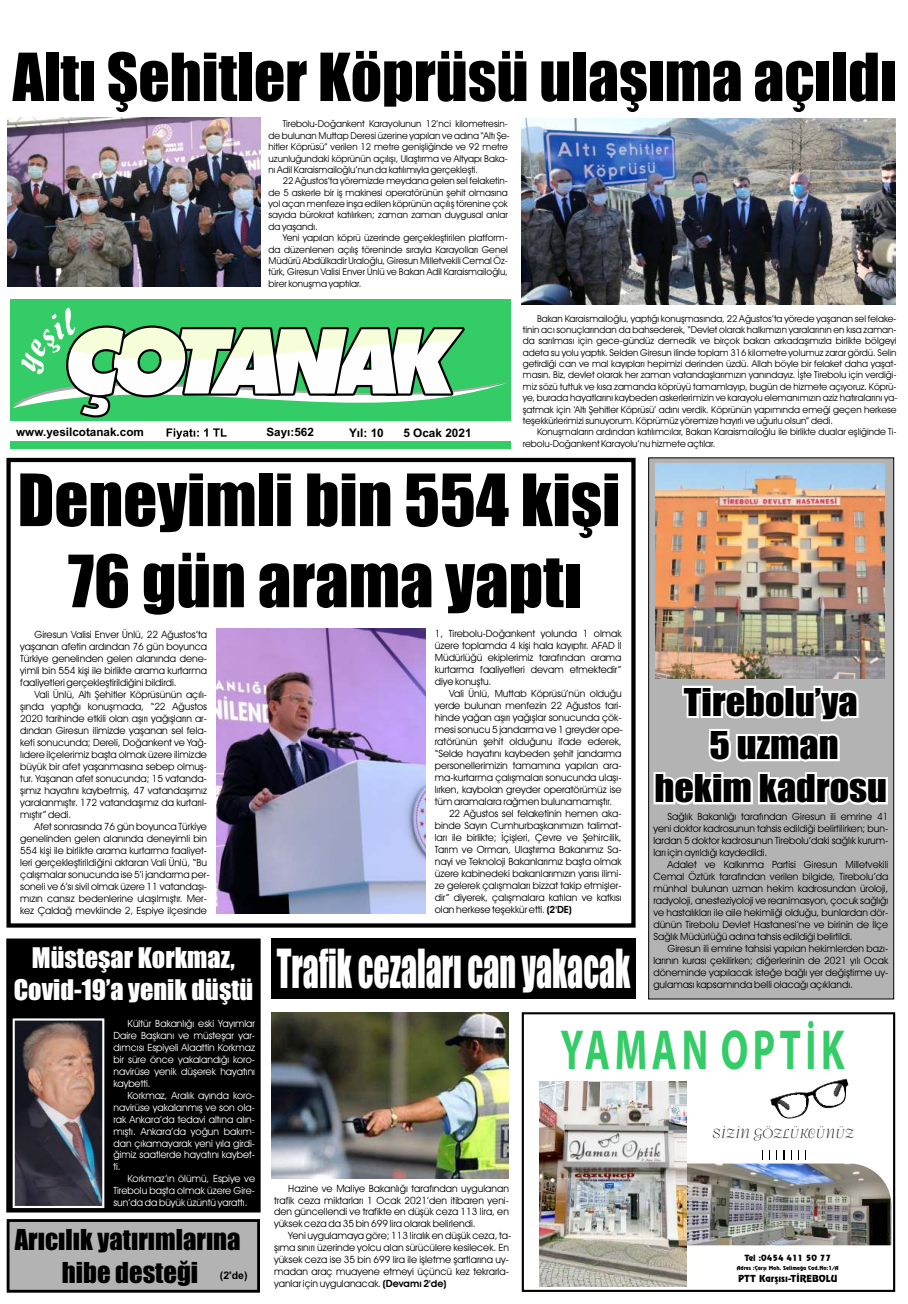
<style>
.page{position:relative;width:908px;height:1304px;background:#fff}
.page>*{position:absolute;margin:0;border:0;box-sizing:border-box;transform-origin:0 0}
.t1{font:66.5px/81.1px "Impact";color:#000;text-align:center}
.t2{font:61.1px "Impact";color:#000}
.t3{font:700 56.7px "Myriad Pro";letter-spacing:.12em;color:#3c6;scale:.68 1}
.t4{font:49.8px "Impact";color:#fff;scale:.64 1}
.t5{font:35.4px/43.2px "Impact";color:#000;text-align:center;scale:1.08 1}
.t6{font:26.6px/32.5px "Impact";color:#000;text-align:center}
.t7{font:26.2px/32px "Impact";color:#fff;text-align:center}
.t8{font:13.1px "Bernhard Tango BT";color:#000}
.t9{font:700 11.8px "Arial";color:#000}
.t10{font:700 11.7px "Arial";color:#000}
.t11{font:700 11.5px "Arial";color:#000}
.t12{font:700 10.5px "Arial";color:#000}
.t13{font:10px/12px "Avant Garde IT Cby BT";color:#000;text-align:justify}
.t14{font:10px/12px "Avant Garde IT Cby BT";color:#fff;text-align:justify}
.t15{font:9.6px "Revue BT";color:#000}
.t16{font:9.5px/11.4px "Avant Garde IT Cby BT";color:#000;text-align:justify}
.t17{font:8.4px "Revue BT";color:#000}
.t18{font:5.5px "Revue BT";color:#000}
.s1{font-weight:600}
</style>
<div class="page">
<img style="left:685px;top:1159px;width:210px;height:91px">
<div style="left:521px;top:1012px;width:373px;height:280px;border:2px solid #000"></div>
<img style="left:539px;top:1081px;width:146px;height:206px">
<svg style="left:770px;top:1079px;width:78px;height:40px"></svg>
<div style="left:10px;top:299px;width:500px;height:150px;background:#3c6"></div>
<div style="left:10px;top:422px;width:500px;height:19px;background:#fefefe"></div>
<svg style="left:13px;top:307px;width:495px;height:132px"></svg>
<img style="left:521px;top:118px;width:374px;height:187px">
<img style="left:7px;top:117px;width:253px;height:170px">
<div style="left:6px;top:458px;width:629px;height:470px;border:4px solid #000"></div>
<img style="left:216px;top:629px;width:209px;height:284px">
<div style="left:648px;top:457px;width:245px;height:543px;background:#b3b3b3"></div>
<svg style="left:653px;top:686px;width:234px;height:119px"></svg>
<img style="left:654px;top:463px;width:230px;height:216px">
<div style="left:271px;top:938px;width:364px;height:60px;background:#000"></div>
<img style="left:271px;top:1012px;width:237px;height:167px">
<div style="left:6px;top:938px;width:254px;height:275px;background:#000"></div>
<svg style="left:6px;top:1219px;width:254px;height:74px;background:#a3a3a3"></svg>
<img style="left:16px;top:1021px;width:85px;height:184px">
<div style="left:13px;top:1018px;width:91px;height:190px;border:2px solid #fff"></div>
<h2 class="t2" style="left:13px;top:53px;width:885px">Altı Şehitler Köprüsü ulaşıma açıldı</h2>
<p class="t16" style="left:268px;top:119px;width:243px;text-align:left;text-indent:14px">Tirebolu-Doğankent Karayolunun 12’nci kilometresin&shy;de bulunan Muttap Deresi üzerine yapılan ve adına “Altı Şe&shy;hitler Köprüsü” verilen 12 metre genişliğinde ve 92 metre uzunluğundaki köprünün açılışı, Ulaştırma ve Altyapı Baka&shy;nı Adil Karaismailoğlu’nun da katılımıyla gerçekleşti.</p>
<p class="t16" style="left:268px;top:176px;width:241px;text-indent:14px">22 Ağustos’ta yöremizde meydana gelen sel felaketin&shy;de 5 askerle bir iş makinesi operatörünün şehit olmasına yol açan menfeze inşa edilen köprünün açılış törenine çok sayıda bürokrat katılırken; zaman zaman duygusal anlar da yaşandı.</p>
<p class="t16" style="left:268px;top:233px;width:241px;text-indent:14px">Yeni yapılan köprü üzerinde gerçekleştirilen platform&shy;da düzenlenen açılış töreninde sırayla Karayolları Genel Müdürü Abdülkadir Uraloğlu, Giresun Milletvekili Cemal Öz&shy;türk, Giresun Valisi Enver Ünlü ve Bakan Adil Karaismailoğlu, birer konuşma yaptılar.</p>
<p class="t10" style="left:16px;top:428px;width:129px">www.yesilcotanak.com</p>
<p class="t11" style="left:266px;top:428px;width:49px">Sayı:562</p>
<p class="t9" style="left:349px;top:428px;width:36px">Yıl: 10</p>
<p class="t9" style="left:403px;top:428px;width:70px">5 Ocak 2021</p>
<p class="t16" style="left:522px;top:313px;width:376px;text-indent:14px">Bakan Karaismailoğlu, yaptığı konuşmasında, 22 Ağustos’ta yörede yaşanan sel felake&shy;tinin acı sonuçlarından da bahsederek, “Devlet olarak halkımızın yaralarının en kısa zaman&shy;da sarılması için gece-gündüz demedik ve birçok bakan arkadaşımızla birlikte bölgeyi adeta su yolu yaptık. Selden Giresun ilinde toplam 316 kilometre yolumuz zarar gördü. Selin getirdiği can ve mal kayıpları hepimizi derinden üzdü. Allah böyle bir felaket daha yaşat&shy;masın. Biz, devlet olarak her zaman vatandaşlarımızın yanındayız. İşte Tirebolu için verdiği&shy;miz sözü tuttuk ve kısa zamanda köprüyü tamamlayıp, bugün de hizmete açıyoruz. Köprü&shy;ye, burada hayatlarını kaybeden askerlerimizin ve karayolu elemanımızın aziz hatıralarını ya&shy;şatmak için ‘Altı Şehitler Köprüsü’ adını verdik. Köprünün yapımında emeği geçen herkese teşekkürlerimizi sunuyorum. Köprümüz yöremize hayırlı ve uğurlu olsun” dedi.</p>
<p class="t16" style="left:522px;top:427px;width:375px;text-indent:14px">Konuşmaların ardından katılımcılar, Bakan Karaismailoğlu ile birlikte dualar eşliğinde Ti&shy;rebolu-Doğankent Karayolu’nu hizmete açtılar.</p>
<h1 class="t1" style="left:18px;top:463px;width:604px">Deneyimli bin 554 kişi<br>76 gün arama yaptı</h1>
<p class="t13" style="left:20px;top:630px;width:188px;text-indent:14px">Giresun Valisi Enver Ünlü, 22 Ağustos’ta yaşanan afetin ardından 76 gün boyunca Türkiye genelinden gelen alanında dene&shy;yimli bin 554 kişi ile birlikte arama kurtarma faaliyetleri gerçekleştirildiğini bildirdi.</p>
<p class="t13" style="left:20px;top:690px;width:188px;text-indent:14px">Vali Ünlü, Altı Şehitler Köprüsünün açılı&shy;şında yaptığı konuşmada, “22 Ağustos 2020 tarihinde etkili olan aşırı yağışların ar&shy;dından Giresun ilimizde yaşanan sel fela&shy;keti sonucunda; Dereli, Doğankent ve Yağ&shy;lıdere ilçelerimiz başta olmak üzere ilimizde büyük bir afet yaşanmasına sebep olmuş&shy;tur. Yaşanan afet sonucunda; 15 vatanda&shy;şımız hayatını kaybetmiş, 47 vatandaşımız yaralanmıştır. 172 vatandaşımız da kurtarıl&shy;mıştır” dedi.</p>
<p class="t13" style="left:20px;top:821px;width:191px;text-align:left;text-indent:14px">Afet sonrasında 76 gün boyunca Türkiye genelinden gelen alanında deneyimli bin 554 kişi ile birlikte arama kurtarma faaliyet&shy;leri gerçekleştirildiğini aktaran Vali Ünlü, “Bu çalışmalar sonucunda ise 5’i jandarma per&shy;soneli ve 6’sı sivil olmak üzere 11 vatandaşı&shy;mızın cansız bedenlerine ulaşılmıştır. Mer&shy;kez Çaldağ mevkiinde 2, Espiye ilçesinde</p>
<p class="t13" style="left:434px;top:629px;width:188px">1, Tirebolu-Doğankent yolunda 1 olmak üzere toplamda 4 kişi hala kayıptır. AFAD İl Müdürlüğü ekiplerimiz tarafından arama kurtarma faaliyetleri devam etmektedir” diye konuştu.</p>
<p class="t13" style="left:434px;top:689px;width:190px;text-align:left;text-indent:14px">Vali Ünlü, Muttab Köprüsü’nün olduğu yerde bulunan menfezin 22 Ağustos tari&shy;hinde yağan aşırı yağışlar sonucunda çök&shy;mesi sonucu 5 jandarma ve 1 greyder ope&shy;ratörünün şehit olduğunu ifade ederek, “Selde hayatını kaybeden şehit jandarma personellerimizin tamamına yapılan ara&shy;ma-kurtarma çalışmaları sonucunda ulaşı&shy;lırken, kaybolan greyder operatörümüz ise tüm aramalara rağmen bulunamamıştır.</p>
<p class="t13" style="left:434px;top:808px;width:188px;text-indent:14px">22 Ağustos sel felaketinin hemen aka&shy;binde Sayın Cumhurbaşkanımızın talimat&shy;ları ile birlikte; İçişleri, Çevre ve Şehircilik, Tarım ve Orman, Ulaştırma Bakanımız Sa&shy;nayi ve Teknoloji Bakanlarımız başta olmak üzere kabinedeki bakanlarımızın yarısı ilimi&shy;ze gelerek çalışmaları bizzat takip etmişler&shy;dir” diyerek, çalışmalara katılan ve katkısı olan herkese teşekkür etti. <span class="s1">(2'DE)</span></p>
<h3 class="t5" style="left:654px;top:682px;width:217px">Tirebolu’ya<br>5 uzman hekim kadrosu</h3>
<p class="t13" style="left:653px;top:811px;width:236px;text-indent:14px">Sağlık Bakanlığı tarafından Giresun ili emrine 41 yeni doktor kadrosunun tahsis edildiği belirtilirken; bun&shy;lardan 5 doktor kadrosunun Tirebolu’daki sağlık kurum&shy;ları için ayrıldığı kaydedildi.</p>
<p class="t13" style="left:653px;top:859px;width:236px;text-indent:14px">Adalet ve Kalkınma Partisi Giresun Milletvekili Cemal Öztürk tarafından verilen bilgide, Tirebolu’da münhal bulunan uzman hekim kadrosundan üroloji, radyoloji, anesteziyoloji ve reanimasyon, çocuk sağlığı ve hastalıkları ile aile hekimliği olduğu, bunlardan dör&shy;dünün Tirebolu Devlet Hastanesi’ne ve birinin de İlçe Sağlık Müdürlüğü adına tahsis edildiği belirtildi.</p>
<p class="t13" style="left:653px;top:943px;width:236px;text-indent:14px">Giresun ili emrine tahsisi yapılan hekimlerden bazı&shy;larının kurası çekilirken; diğerlerinin de 2021 yılı Ocak döneminde yapılacak isteğe bağlı yer değiştirme uy-</p>
<h3 class="t7" style="left:14px;top:943px;width:241px">Müsteşar Korkmaz,<br>Covid-19’a yenik düştü</h3>
<p class="t14" style="left:113px;top:1018px;width:143px;text-indent:14px">Kültür Bakanlığı eski Yayımlar Daire Başkanı ve müsteşar yar&shy;dımcısı Espiyeli Alaattin Korkmaz bir süre önce yakalandığı koro&shy;navirüse yenik düşerek hayatını kaybetti.</p>
<p class="t14" style="left:113px;top:1090px;width:143px;text-indent:14px">Korkmaz, Aralık ayında koro&shy;navirüse yakalanmış ve son ola&shy;rak Ankara’da tedavi altına alın&shy;mıştı. Ankara’da yoğun bakım&shy;dan çıkamayarak yeni yıla girdi&shy;ğimiz saatlerde hayatını kaybet&shy;ti.</p>
<p class="t14" style="left:113px;top:1174px;width:143px;text-indent:14px">Korkmaz’ın ölümü, Espiye ve Tirebolu başta olmak üzere Gire&shy;sun’da da büyük üzüntü yarattı.</p>
<h3 class="t6" style="left:15px;top:1225px;width:227px">Arıcılık yatırımlarına hibe desteği</h3>
<h3 class="t4" style="left:277px;top:948px;width:553px">Trafik cezaları can yakacak</h3>
<p class="t13" style="left:653px;top:979px;width:201px">gulaması kapsamında belli olacağı açıklandı.</p>
<h3 class="t3" style="left:560px;top:1026px;width:419px">YAMAN OPTİK</h3>
<h3 class="t8" style="left:712px;top:1128px;width:143px">SİZİN GÖZLÜKCÜNÜZ</h3>
<p class="t13" style="left:274px;top:1183px;width:236px;text-indent:14px">Hazine ve Maliye Bakanlığı tarafından uygulanan trafik ceza miktarları 1 Ocak 2021’den itibaren yeni&shy;den güncellendi ve trafikte en düşük ceza 113 lira, en yüksek ceza da 35 bin 699 lira olarak belirlendi.</p>
<p class="t13" style="left:274px;top:1231px;width:239px;text-align:left;text-indent:14px">Yeni uygulamaya göre; 113 liralık en düşük ceza, ta&shy;şıma sınırı üzerinde yolcu alan sürücülere kesilecek. En yüksek ceza ise 35 bin 699 lira ile işletme şartlarına uy&shy;madan araç muayene etmeyi üçüncü kez tekrarla&shy;yanlar için uygulanacak. <span class="s1">(Devamı 2'de)</span></p>
<p class="t17" style="left:744px;top:1254px;width:88px">Tel :0454 411 50 77</p>
<p class="t18" style="left:736px;top:1265px;width:103px">Adres :Çarşı Mah. Selimağa Cad.No:1/A</p>
<p class="t15" style="left:737px;top:1275px;width:101px">PTT Karşısı-TİREBOLU</p>
<p class="t12" style="left:220px;top:1271px;width:29px">(2'de)</p>
</div>
